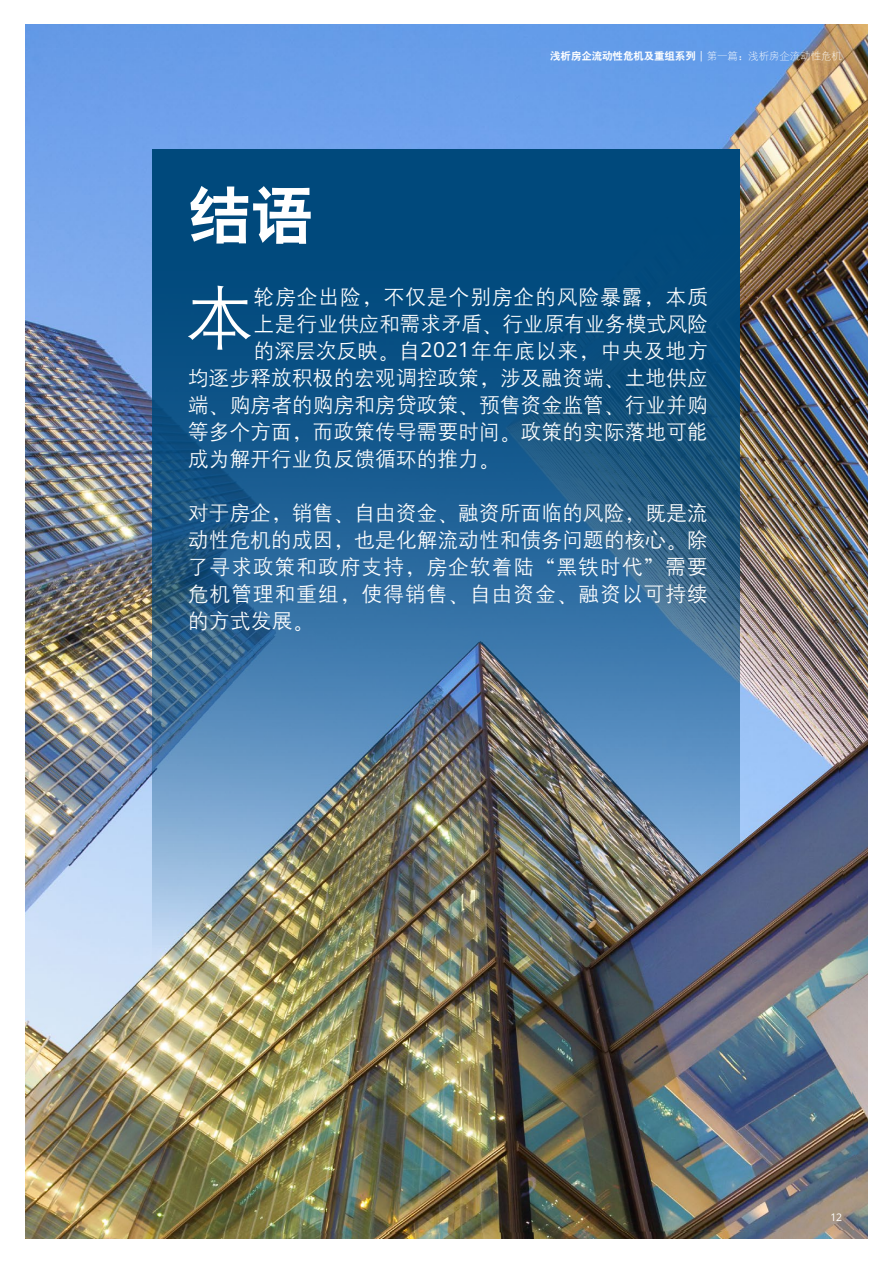
<style>
.page{position:relative;width:893px;height:1263px;background:#fff}
.page>*{position:absolute;margin:0;border:0;box-sizing:border-box;transform-origin:0 0}
.t1{font:69px "H Yg 2 gj";color:#fff}
.t2{font:63px "H Yb 2 gj";color:#fff}
.t3{font:21px/27px "H Yg 2 gj";letter-spacing:-.01em;color:#fff;text-align:justify}
.t4{font:21px "H Yg 2 gj";letter-spacing:.03em;color:#fff}
.t5{font:10.5px "H Yb 2 gj";letter-spacing:-.01em;color:#fff}
.t6{font:10.5px "Open Sans";color:#fff}
.s1{font-family:"Open Sans"}
.s2{font-family:"H Yg 1 gj"}
.s3{font-family:"H Ya 6 gj"}
</style>
<div class="page">
<img style="left:26px;top:25px;width:841px;height:1213px">
<svg style="left:153px;top:149px;width:587px;height:493px;background:#135586"></svg>
<img style="left:37px;top:642px;width:824px;height:593px">
<h2 class="t2" style="left:188px;top:184px;width:128px">结语</h2>
<p class="t5" style="left:550px;top:51px;width:293px">浅析房企流动性危机及重组系列 <span class="s1">|</span> <span class="s2">第一篇</span><span class="s3">：</span><span class="s2">浅析房企流动性危机</span></p>
<h1 class="t1" style="left:185px;top:282px;width:71px">本</h1>
<p class="t4" style="left:253px;top:286px;width:456px">轮房企出险<span class="s3">，</span>不仅是个别房企的风险暴露<span class="s3">，</span>本质</p>
<p class="t3" style="left:253px;top:310px;width:456px">上是行业供应和需求矛盾<span class="s3">、</span>行业原有业务模式风险</p>
<p class="t4" style="left:253px;top:340px;width:456px">的深层次反映<span class="s3">。</span>自<span class="s1">2021</span>年年底以来<span class="s3">，</span>中央及地方</p>
<p class="t3" style="left:188px;top:364px;width:522px">均逐步释放积极的宏观调控政策<span class="s3">，</span>涉及融资端<span class="s3">、</span>土地供应</p>
<p class="t3" style="left:188px;top:391px;width:522px">端<span class="s3">、</span>购房者的购房和房贷政策<span class="s3">、</span>预售资金监管<span class="s3">、</span>行业并购</p>
<p class="t3" style="left:188px;top:418px;width:522px">等多个方面<span class="s3">，</span>而政策传导需要时间<span class="s3">。</span>政策的实际落地可能</p>
<p class="t3" style="left:188px;top:445px;width:314px">成为解开行业负反馈循环的推力<span class="s3">。</span></p>
<p class="t3" style="left:188px;top:499px;width:522px">对于房企<span class="s3">，</span>销售<span class="s3">、</span>自由资金<span class="s3">、</span>融资所面临的风险<span class="s3">，</span>既是流动性危机的成因<span class="s3">，</span>也是化解流动性和债务问题的核心<span class="s3">。</span>除了寻求政策和政府支持<span class="s3">，</span>房企软着陆<span class="s3">“</span>黑铁时代<span class="s3">”</span>需要危机管理和重组<span class="s3">，</span>使得销售<span class="s3">、</span>自由资金<span class="s3">、</span>融资以可持续的方式发展<span class="s3">。</span></p>
<p class="t6" style="left:830px;top:1210px;width:13px">12</p>
</div>
